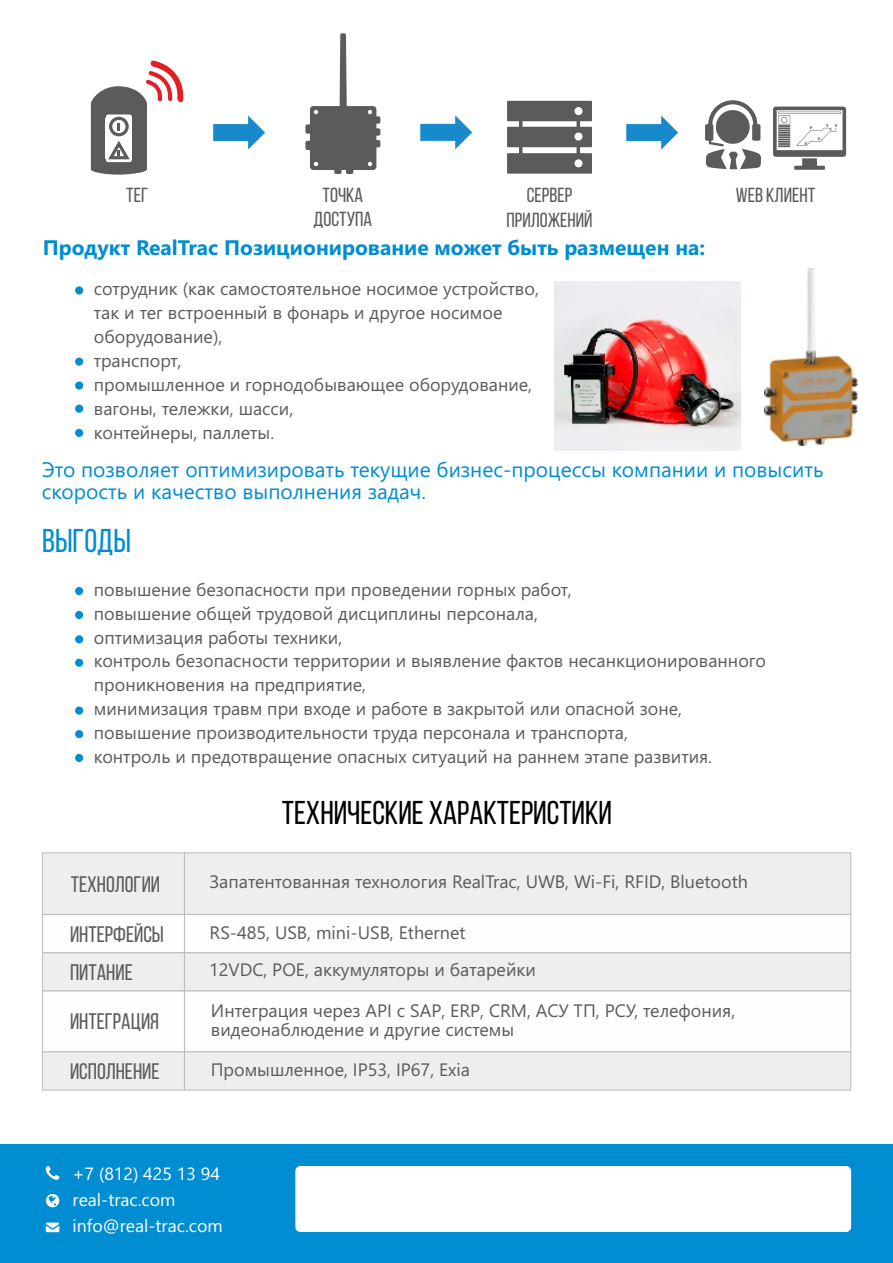
<style>
.page{position:relative;width:893px;height:1263px;background:#fff}
.page>*{position:absolute;margin:0;border:0;box-sizing:border-box;transform-origin:0 0}
.t1{font:33px "Bebas Neue";color:#000}
.t2{font:33px "Bebas Neue";color:#008dd2}
.t3{font:22.5px/38.2px "Bebas Neue";color:#5b5b5b}
.t4{font:21px/22.4px "Segoe UI";color:#008dd2}
.t5{font:700 21px "Segoe UI";color:#008dd2}
.t6{font:20.4px/24.5px "Bebas Neue";color:#5b5b5b;text-align:center}
.t7{font:18px/24px "Segoe UI";color:#5b5b5b}
.t8{font:17.7px/26.1px "Segoe UI";color:#fff}
</style>
<div class="page">
<div style="left:75px;top:286px;width:8px;height:8px;background:#008dd2;border-radius:50%"></div>
<div style="left:75px;top:358px;width:8px;height:8px;background:#008dd2;border-radius:50%"></div>
<div style="left:75px;top:381px;width:8px;height:9px;background:#008dd2;border-radius:50%"></div>
<div style="left:75px;top:405px;width:8px;height:8px;background:#008dd2;border-radius:50%"></div>
<div style="left:75px;top:587px;width:8px;height:8px;background:#008dd2;border-radius:50%"></div>
<div style="left:75px;top:611px;width:8px;height:8px;background:#008dd2;border-radius:50%"></div>
<div style="left:75px;top:635px;width:8px;height:8px;background:#008dd2;border-radius:50%"></div>
<div style="left:75px;top:706px;width:8px;height:9px;background:#008dd2;border-radius:50%"></div>
<div style="left:75px;top:730px;width:8px;height:8px;background:#008dd2;border-radius:50%"></div>
<svg style="left:42px;top:852px;width:810px;height:239px"></svg>
<div style="left:0;top:1144px;width:893px;height:119px;background:#008dd2"></div>
<div style="left:295px;top:1166px;width:556px;height:66px;background:#fff;border-radius:5px"></div>
<svg style="left:45px;top:1166px;width:14px;height:14px"></svg>
<svg style="left:46px;top:1194px;width:13px;height:13px"></svg>
<svg style="left:46px;top:1222px;width:14px;height:10px"></svg>
<div style="left:75px;top:429px;width:8px;height:8px;background:#008dd2;border-radius:50%"></div>
<div style="left:75px;top:659px;width:8px;height:8px;background:#008dd2;border-radius:50%"></div>
<div style="left:75px;top:754px;width:8px;height:8px;background:#008dd2;border-radius:50%"></div>
<img style="left:765px;top:268px;width:93px;height:177px">
<svg style="left:626px;top:116px;width:52px;height:34px"></svg>
<svg style="left:305px;top:33px;width:75px;height:141px"></svg>
<svg style="left:507px;top:101px;width:85px;height:73px;background:#777"></svg>
<svg style="left:705px;top:100px;width:56px;height:69px"></svg>
<svg style="left:773px;top:107px;width:73px;height:63px"></svg>
<svg style="left:420px;top:115px;width:52px;height:34px"></svg>
<svg style="left:213px;top:116px;width:52px;height:34px"></svg>
<svg style="left:91px;top:60px;width:93px;height:115px"></svg>
<img style="left:554px;top:281px;width:187px;height:170px">
<p class="t6" style="left:126px;top:185px;width:24px">ТЕГ</p>
<p class="t6" style="left:314px;top:185px;width:60px">ТОЧКА<br>Доступа</p>
<p class="t6" style="left:506px;top:185px;width:88px">Сервер<br>Приложений</p>
<p class="t6" style="left:736px;top:185px;width:81px">WEB клиент</p>
<p class="t5" style="left:43px;top:240px;width:664px">Продукт RealTrac Позиционирование может быть размещен на:</p>
<p class="t7" style="left:94px;top:278px;width:446px">сотрудник (как самостоятельное носимое устройство, так и тег встроенный в фонарь и другое носимое оборудование),<br>транспорт,<br>промышленное и горнодобывающее оборудование, вагоны, тележки, шасси,<br>контейнеры, паллеты.</p>
<p class="t4" style="left:42px;top:460px;width:783px">Это позволяет оптимизировать текущие бизнес-процессы компании и повысить скорость и качество выполнения задач.</p>
<h1 class="t2" style="left:42px;top:527px;width:90px">Выгоды</h1>
<p class="t7" style="left:94px;top:579px;width:674px">повышение безопасности при проведении горных работ,<br>повышение общей трудовой дисциплины персонала,<br>оптимизация работы техники,<br>контроль безопасности территории и выявление фактов несанкционированного проникновения на предприятие,<br>минимизация травм при входе и работе в закрытой или опасной зоне, повышение производительности труда персонала и транспорта,<br>контроль и предотвращение опасных ситуаций на раннем этапе развития.</p>
<p class="t3" style="left:71px;top:867px;width:91px">Технологии</p>
<p class="t3" style="left:70px;top:917px;width:95px">Интерфейсы<br>Питание</p>
<p class="t3" style="left:70px;top:999px;width:91px;line-height:49.3px">Интеграция<br>Исполнение</p>
<h1 class="t1" style="left:282px;top:799px;width:332px">Технические характеристики</h1>
<p class="t7" style="left:210px;top:871px;width:540px">Запатентованная технология RealTrac, UWB, Wi-Fi, RFID, Bluetooth</p>
<p class="t7" style="left:209px;top:916px;width:328px;line-height:37.2px">RS-485, USB, mini-USB, Ethernet<br>12VDC, POE, аккумуляторы и батарейки</p>
<p class="t7" style="left:211px;top:1002px;width:526px;line-height:19.2px">Интеграция через API с SAP, ERP, CRM, АСУ ТП, РСУ, телефония, видеонаблюдение и другие системы</p>
<p class="t7" style="left:211px;top:1060px;width:261px">Промышленное, IP53, IP67, Exia</p>
<p class="t8" style="left:72px;top:1162px;width:149px">+7 (812) 425 13 94</p>
<p class="t8" style="left:72px;top:1188px;width:152px">real-trac.com info@real-trac.com</p>
</div>
